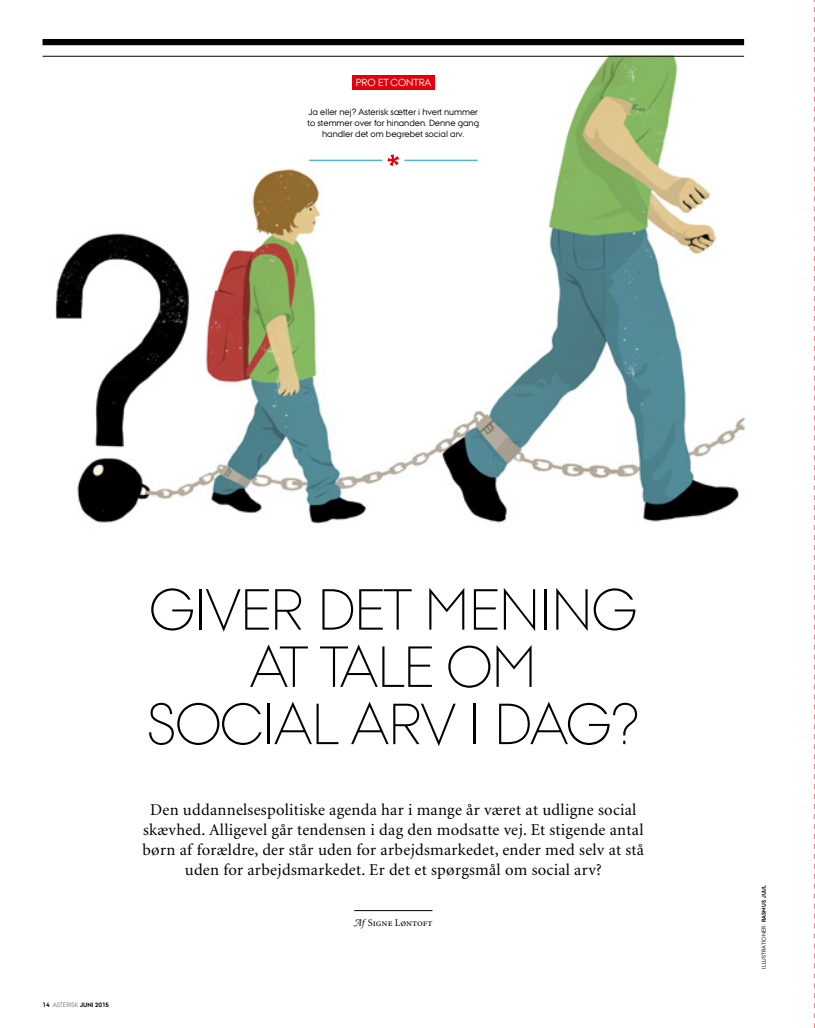
<style>
.page{position:relative;width:815px;height:1028px;background:#fff}
.page>*{position:absolute;margin:0;border:0;box-sizing:border-box;transform-origin:0 0}
.t1{font:300 57.75px/57.2px "AU Passata";letter-spacing:-.025em;color:#000;text-align:center}
.t2{font:16.5px/20px "Minion";letter-spacing:.015em;color:#000;text-align:center}
.t3{font:10.25px "Minion Regular SC";color:#000}
.t4{font:10.25px "AU Passata";color:#fff}
.t5{font:9px/11.2px "AU Passata";color:#000;text-align:center}
.t6{font:700 6.25px "AU Passata";color:#000}
.t7{font:5.62px "AU Passata";letter-spacing:.03em;color:#000}
.s1{font-weight:300}
.s2{font-family:"Minion Swash";font-style:italic}
.s3{font-family:"Minion";font-style:italic}
.s4{font-weight:700}
</style>
<div class="page">
<img style="left:42px;top:39px;width:704px;height:485px">
<div style="left:43px;top:39px;width:701px;height:6px;background:#000"></div>
<hr style="left:43px;top:56px;width:701px;height:1px;background:#000">
<hr style="left:354px;top:910px;width:78px;height:1px;background:#000">
<hr style="left:309px;top:160px;width:168px;height:1px;background:#009ee3">
<div style="left:382px;top:149px;width:22px;height:22px;background:#fff;border-radius:50%"></div>
<svg style="left:388px;top:154px;width:11px;height:12px"></svg>
<div style="left:352px;top:75px;width:82px;height:14px;background:#e3000b"></div>
<svg style="left:814px;top:0;width:1px;height:1028px"></svg>
<p class="t4" style="left:356px;top:76px;width:77px">PRO ET CONTRA</p>
<p class="t5" style="left:308px;top:106px;width:173px">Ja eller nej? Asterisk sætter i hvert nummer to stemmer over for hinanden. Denne gang handler det om begrebet social arv.</p>
<p class="t6" style="left:43px;top:1001px;width:68px">14 <span class="s1">ASTERISK</span> JUNI 2015</p>
<h1 class="t1" style="left:146px;top:581px;width:496px">GIVER DET MENING<br>AT TALE OM<br>SOCIAL ARV I DAG?</h1>
<p class="t2" style="left:142px;top:800px;width:503px">Den uddannelsespolitiske agenda har i mange år været at udligne social skævhed. Alligevel går tendensen i dag den modsatte vej. Et stigende antal børn af forældre, der står uden for arbejdsmarkedet, ender med selv at stå uden for arbejdsmarkedet. Er det et spørgsmål om social arv?</p>
<p class="t3" style="left:354px;top:917px;width:80px"><span class="s2">A</span><span class="s3">f</span> Signe Løntoft</p>
<p class="t7" style="left:761px;top:968px;width:85px;rotate:-90deg">ILLUSTRATIONER: <span class="s4">RASMUS JUUL</span></p>
</div>
